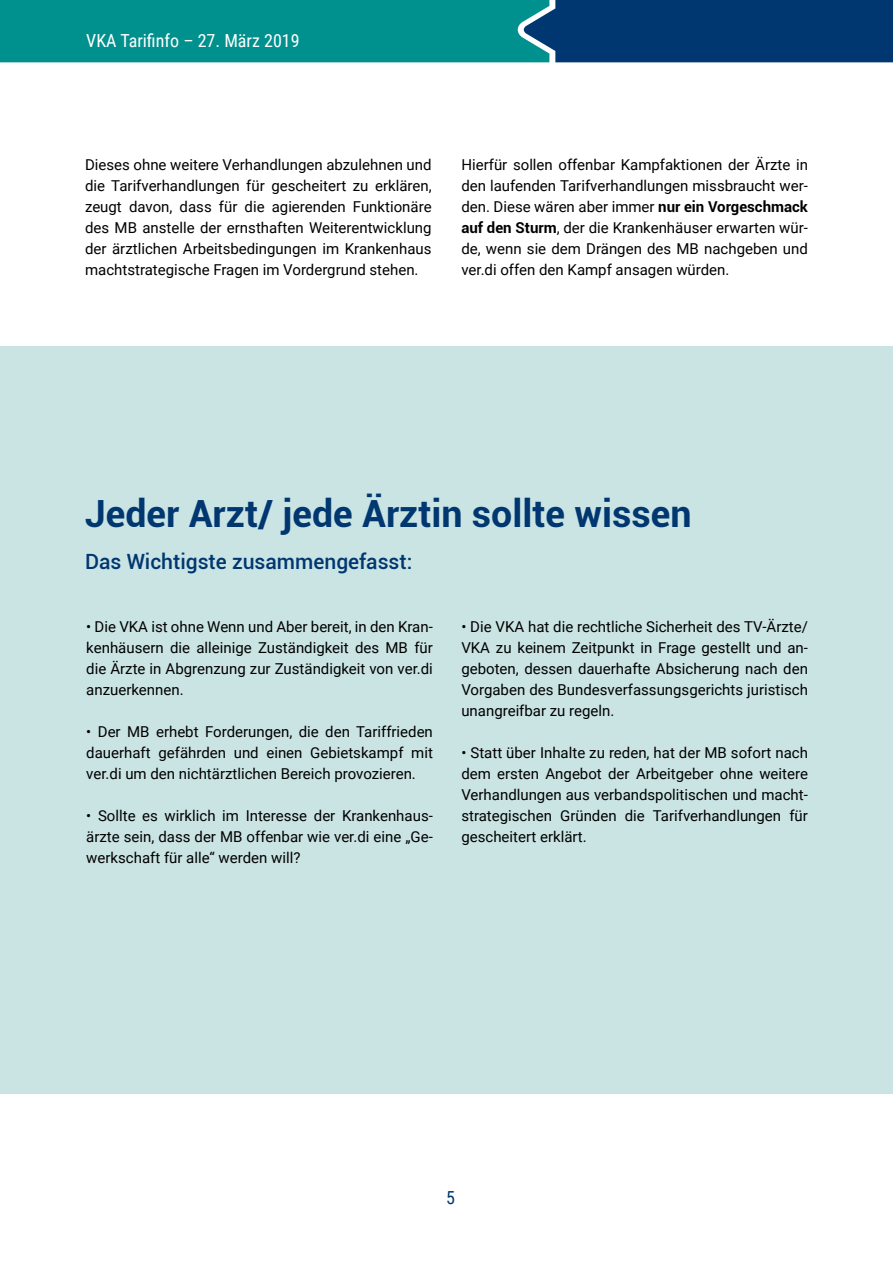
<style>
.page{position:relative;width:893px;height:1263px;background:#fff}
.page>*{position:absolute;margin:0;border:0;box-sizing:border-box;transform-origin:0 0}
.t1{font:700 37.5px "Roboto";color:#003770}
.t2{font:500 21px "Roboto";color:#003770}
.t3{font:18px "Roboto Condensed";color:#fff}
.t4{font:18px "Roboto Condensed";color:#003770}
.t5{font:15px/21px "Roboto";color:#000;text-align:justify}
.s1{font-weight:700}
</style>
<div class="page">
<div style="left:0;top:347px;width:893px;height:747px;background:#cae3e3"></div>
<svg style="left:0;top:0;width:893px;height:62px;background:#026e83"></svg>
<p class="t3" style="left:86px;top:28px;width:215px">VKA Tarifinfo – 27. März 2019</p>
<p class="t5" style="left:85px;top:153px;width:348px">Dieses ohne weitere Verhandlungen abzulehnen und die Tarifverhandlungen für gescheitert zu erklären, zeugt davon, dass für die agierenden Funktionäre des MB anstelle der ernsthaften Weiterentwicklung der ärztlichen Arbeitsbedingungen im Krankenhaus machtstrategische Fragen im Vordergrund stehen.</p>
<p class="t5" style="left:461px;top:153px;width:348px">Hierfür sollen offenbar Kampfaktionen der Ärzte in den laufenden Tarifverhandlungen missbraucht wer&shy;den. Diese wären aber immer <span class="s1">nur ein Vorgeschmack auf den Sturm</span>, der die Krankenhäuser erwarten wür&shy;de, wenn sie dem Drängen des MB nachgeben und ver.di offen den Kampf ansagen würden.</p>
<h1 class="t1" style="left:85px;top:487px;width:608px">Jeder Arzt/ jede Ärztin sollte wissen</h1>
<h2 class="t2" style="left:85px;top:547px;width:329px">Das Wichtigste zusammengefasst:</h2>
<p class="t5" style="left:86px;top:615px;width:348px">• Die VKA ist ohne Wenn und Aber bereit, in den Kran&shy;kenhäusern die alleinige Zuständigkeit des MB für die Ärzte in Abgrenzung zur Zuständigkeit von ver.di anzuerkennen.</p>
<p class="t5" style="left:86px;top:720px;width:348px">• Der MB erhebt Forderungen, die den Tariffrieden dauerhaft gefährden und einen Gebietskampf mit ver.di um den nichtärztlichen Bereich provozieren.</p>
<p class="t5" style="left:86px;top:804px;width:348px">• Sollte es wirklich im Interesse der Krankenhaus&shy;ärzte sein, dass der MB offenbar wie ver.di eine „Ge&shy;werkschaft für alle“ werden will?</p>
<p class="t5" style="left:461px;top:615px;width:348px">• Die VKA hat die rechtliche Sicherheit des TV-Ärzte/ VKA zu keinem Zeitpunkt in Frage gestellt und an&shy;geboten, dessen dauerhafte Absicherung nach den Vorgaben des Bundesverfassungsgerichts juristisch unangreifbar zu regeln.</p>
<p class="t5" style="left:461px;top:741px;width:348px">• Statt über Inhalte zu reden, hat der MB sofort nach dem ersten Angebot der Arbeitgeber ohne weitere Verhandlungen aus verbandspolitischen und macht&shy;strategischen Gründen die Tarifverhandlungen für gescheitert erklärt.</p>
<p class="t4" style="left:446px;top:1185px;width:10px">5</p>
</div>
